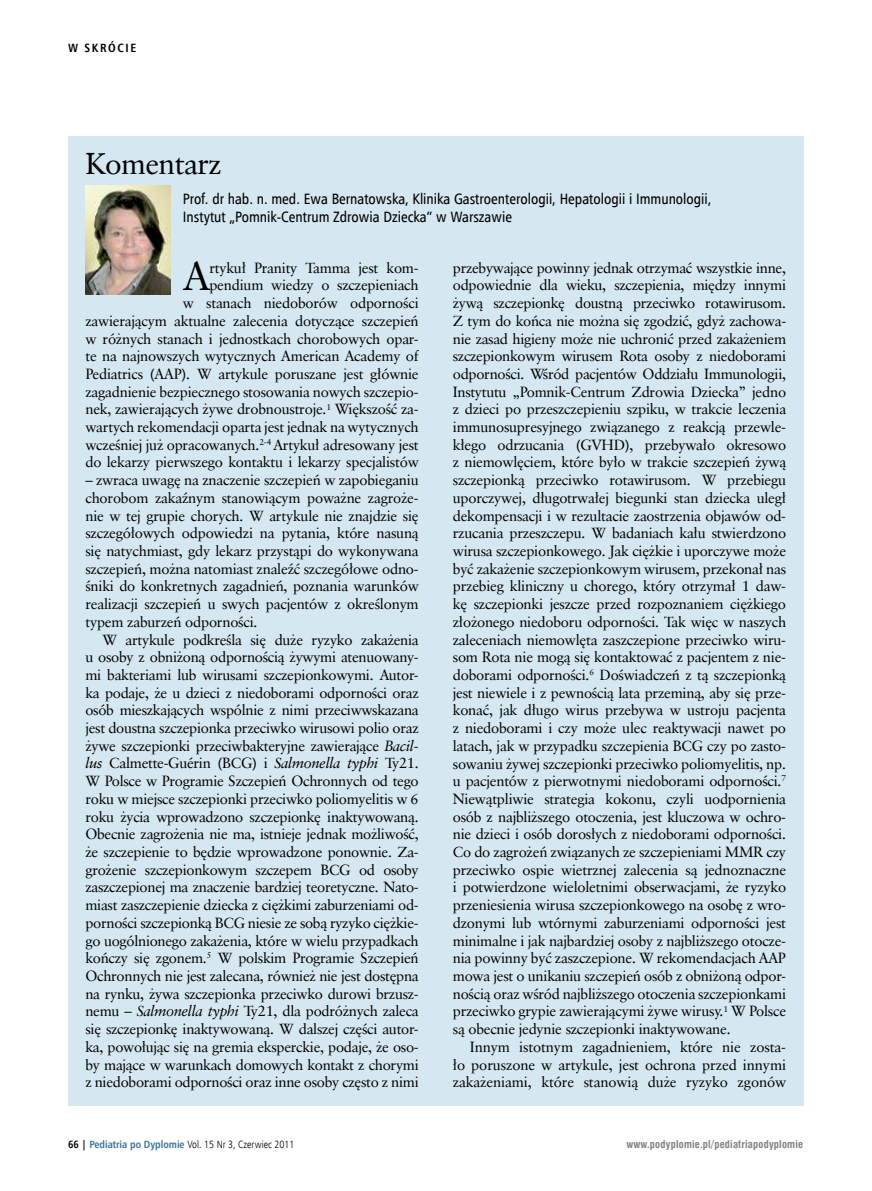
<style>
.page{position:relative;width:872px;height:1191px;background:#fff}
.page>*{position:absolute;margin:0;border:0;box-sizing:border-box;transform-origin:0 0}
.t1{font:40.05px "Class Garmnd EU";color:#000}
.t2{font:30px "Class Garmnd EU";letter-spacing:-.02em;color:#000}
.t3{font:15px/18px "Humnst 777 Cn EU";color:#000}
.t4{font:14.7px/17.7px "Class Garmnd EU";letter-spacing:-.015em;color:#000;text-align:justify}
.t5{font:700 12px "Humnst 777 Cn EU";letter-spacing:.14em;color:#000}
.t6{font:10.5px "Humnst 777 Lt Cn EU";color:#000}
.t7{font:700 10.5px "Swis 721 Cn EU";letter-spacing:.02em;color:#808285}
.s1{font-style:italic}
.s2{font-family:"Humnst 777 Cn EU";font-weight:700}
.s3{font-family:"Humnst 777 Cn EU";font-weight:700;color:#3d7397}
</style>
<div class="page">
<div style="left:68px;top:136px;width:736px;height:970px;background:#d5e7f0"></div>
<img style="left:85px;top:185px;width:85px;height:109px">
<p class="t5" style="left:68px;top:40px;width:70px">w skrócie</p>
<h2 class="t2" style="left:85px;top:145px;width:138px">Komentarz</h2>
<p class="t3" style="left:183px;top:190px;width:530px">Prof. dr hab. n. med. ewa Bernatowska, klinika Gastroenterologii, Hepatologii i immunologii, instytut „Pomnik-centrum Zdrowia Dziecka” w warszawie</p>
<h1 class="t1" style="left:183px;top:252px;width:28px">A</h1>
<p class="t4" style="left:453px;top:259px;width:335px">przebywające powinny jednak otrzymać wszystkie inne, odpowiednie dla wieku, szczepienia, między innymi żywą szczepionkę doustną przeciwko rotawirusom.<br>Z tym do końca nie można się zgodzić, gdyż zachowa&shy;nie zasad higieny może nie uchronić przed zakażeniem szczepionkowym wirusem Rota osoby z niedoborami odporności. Wśród pacjentów Oddziału Immunologii, Instytutu „Pomnik-Centrum Zdrowia Dziecka” jedno z dzieci po przeszczepieniu szpiku, w trakcie leczenia immunosupresyjnego związanego z reakcją przewle&shy;kłego odrzucania (GVHD), przebywało okresowo z niemowlęciem, które było w trakcie szczepień żywą szczepionką przeciwko rotawirusom. W przebiegu uporczywej, długotrwałej biegunki stan dziecka uległ dekompensacji i w rezultacie zaostrzenia objawów od&shy;rzucania przeszczepu. W badaniach kału stwierdzono wirusa szczepionkowego. Jak ciężkie i uporczywe może być zakażenie szczepionkowym wirusem, przekonał nas przebieg kliniczny u chorego, który otrzymał 1 daw&shy;kę szczepionki jeszcze przed rozpoznaniem ciężkiego złożonego niedoboru odporności. Tak więc w naszych zaleceniach niemowlęta zaszczepione przeciwko wiru&shy;som Rota nie mogą się kontaktować z pacjentem z nie&shy;doborami odporności.<sup>6</sup> Doświadczeń z tą szczepionką jest niewiele i z pewnością lata przeminą, aby się prze&shy;konać, jak długo wirus przebywa w ustroju pacjenta z niedoborami i czy może ulec reaktywacji nawet po latach, jak w przypadku szczepienia BCG czy po zasto&shy;sowaniu żywej szczepionki przeciwko poliomyelitis, np. u pacjentów z pierwotnymi niedoborami odporności.<sup>7<br></sup>Niewątpliwie strategia kokonu, czyli uodpornienia osób z najbliższego otoczenia, jest kluczowa w ochro&shy;nie dzieci i osób dorosłych z niedoborami odporności.<br>Co do zagrożeń związanych ze szczepieniami MMR czy przeciwko ospie wietrznej zalecenia są jednoznaczne i potwierdzone wieloletnimi obserwacjami, że ryzyko przeniesienia wirusa szczepionkowego na osobę z wro&shy;dzonymi lub wtórnymi zaburzeniami odporności jest minimalne i jak najbardziej osoby z najbliższego otocze&shy;nia powinny być zaszczepione. W rekomendacjach AAP mowa jest o unikaniu szczepień osób z obniżoną odpor&shy;nością oraz wśród najbliższego otoczenia szczepionkami przeciwko grypie zawierającymi żywe wirusy.<sup>1</sup> W Polsce są obecnie jedynie szczepionki inaktywowane.</p>
<p class="t4" style="left:453px;top:1037px;width:335px;text-indent:17px">Innym istotnym zagadnieniem, które nie zosta&shy;ło poruszone w artykule, jest ochrona przed innymi zakażeniami, które stanowią duże ryzyko zgonów</p>
<p class="t4" style="left:85px;top:259px;width:335px;text-align:right">rtykuł Pranity Tamma jest kom-<br>pendium wiedzy o szczepieniach<br>w stanach niedoborów odporności<br>zawierającym aktualne zalecenia dotyczące szczepień w różnych stanach i jednostkach chorobowych opar&shy;te na najnowszych wytycznych American Academy of Pediatrics (AAP). W artykule poruszane jest głównie zagadnienie bezpiecznego stosowania nowych szczepio&shy;nek, zawierających żywe drobnoustroje.<sup>1</sup> Większość za&shy;wartych rekomendacji oparta jest jednak na wytycznych wcześniej już opracowanych.<sup>2-4</sup> Artykuł adresowany jest do lekarzy pierwszego kontaktu i lekarzy specjalistów</p>
<p class="t4" style="left:85px;top:471px;width:335px">– zwraca uwagę na znaczenie szczepień w zapobieganiu chorobom zakaźnym stanowiącym poważne zagroże&shy;nie w tej grupie chorych. W artykule nie znajdzie się szczegółowych odpowiedzi na pytania, które nasuną się natychmiast, gdy lekarz przystąpi do wykonywana szczepień, można natomiast znaleźć szczegółowe odno&shy;śniki do konkretnych zagadnień, poznania warunków realizacji szczepień u swych pacjentów z określonym typem zaburzeń odporności.</p>
<p class="t4" style="left:85px;top:630px;width:335px;text-indent:17px">W artykule podkreśla się duże ryzyko zakażenia u osoby z obniżoną odpornością żywymi atenuowany&shy;mi bakteriami lub wirusami szczepionkowymi. Autor&shy;ka podaje, że u dzieci z niedoborami odporności oraz osób mieszkających wspólnie z nimi przeciwwskazana jest doustna szczepionka przeciwko wirusowi polio oraz żywe szczepionki przeciwbakteryjne zawierające <span class="s1">Bacil&shy;lus</span> Calmette-Guérin (BCG) i <span class="s1">Salmonella typhi</span> Ty21.<br>W Polsce w Programie Szczepień Ochronnych od tego roku w miejsce szczepionki przeciwko poliomyelitis w 6 roku życia wprowadzono szczepionkę inaktywowaną.<br>Obecnie zagrożenia nie ma, istnieje jednak możliwość, że szczepienie to będzie wprowadzone ponownie. Za&shy;grożenie szczepionkowym szczepem BCG od osoby zaszczepionej ma znaczenie bardziej teoretyczne. Nato&shy;miast zaszczepienie dziecka z ciężkimi zaburzeniami od&shy;porności szczepionką BCG niesie ze sobą ryzyko ciężkie&shy;go uogólnionego zakażenia, które w wielu przypadkach kończy się zgonem.<sup>5</sup> W polskim Programie Szczepień Ochronnych nie jest zalecana, również nie jest dostępna na rynku, żywa szczepionka przeciwko durowi brzusz&shy;nemu – <span class="s1">Salmonella typhi</span> Ty21, dla podróżnych zaleca się szczepionkę inaktywowaną. W dalszej części autor&shy;ka, powołując się na gremia eksperckie, podaje, że oso&shy;by mające w warunkach domowych kontakt z chorymi z niedoborami odporności oraz inne osoby często z nimi</p>
<p class="t6" style="left:68px;top:1137px;width:228px"><span class="s2">66 |</span> <span class="s3">Pediatria po Dyplomie</span> Vol. 15 Nr 3, Czerwiec 2011</p>
<p class="t7" style="left:626px;top:1138px;width:178px">www.podyplomie.pl/pediatriapodyplomie</p>
</div>
